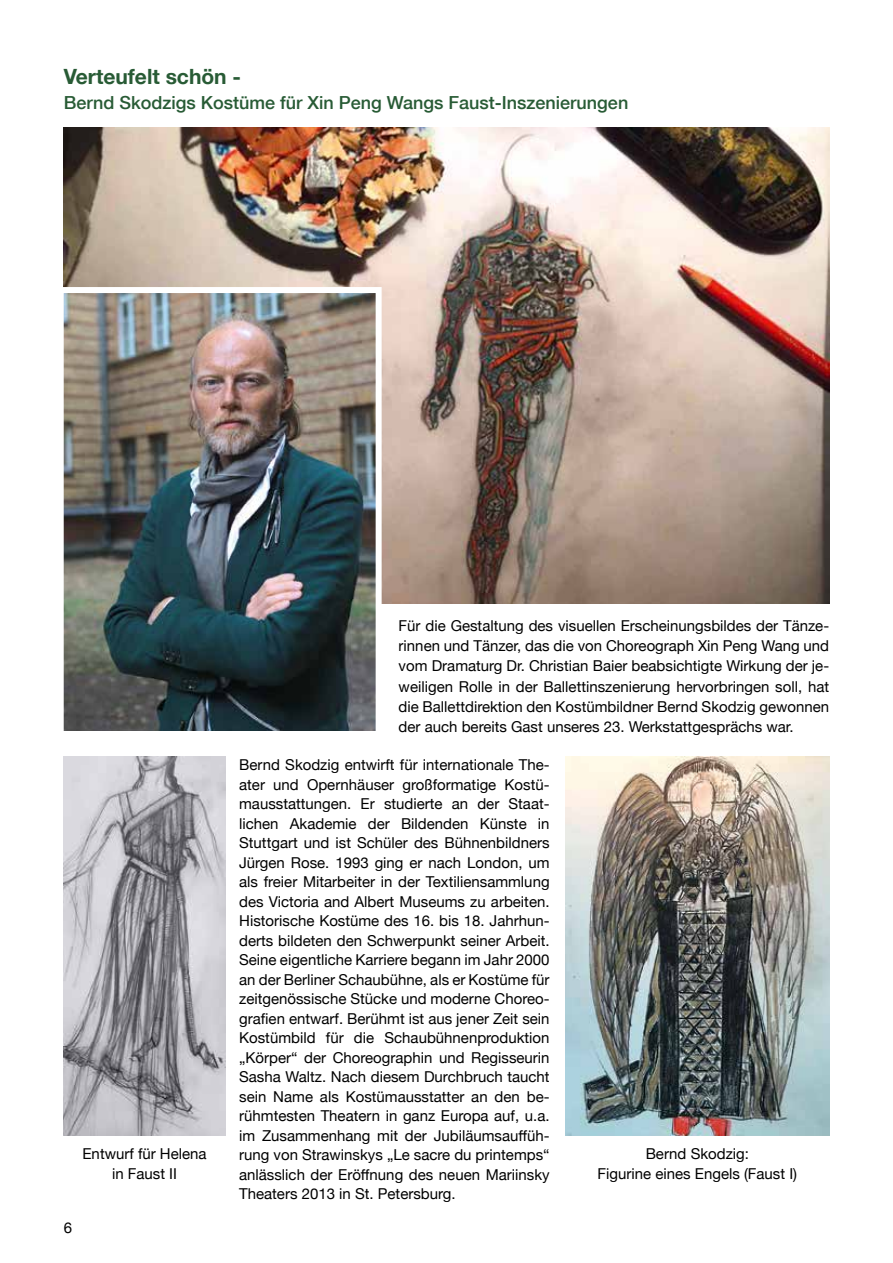
<style>
.page{position:relative;width:893px;height:1263px;background:#fff}
.page>*{position:absolute;margin:0;border:0;box-sizing:border-box;transform-origin:0 0}
.t1{font:700 21px "Helvetica Neue";color:#285b35}
.t2{font:500 18px "Helvetica Neue";color:#285b35}
.t3{font:15px/19.5px "Helvetica Neue";color:#000;text-align:justify}
</style>
<div class="page">
<img style="left:64px;top:128px;width:765px;height:476px">
<img style="left:65px;top:294px;width:310px;height:436px">
<div style="left:58px;top:287px;width:324px;height:457px;border:6px solid #fff"></div>
<img style="left:566px;top:757px;width:263px;height:378px">
<img style="left:64px;top:757px;width:161px;height:378px">
<h1 class="t1" style="left:64px;top:58px;width:179px">Verteufelt schön -</h1>
<p class="t2" style="left:64px;top:88px;width:566px">Bernd Skodzigs Kostüme für Xin Peng Wangs Faust-Inszenierungen</p>
<p class="t3" style="left:64px;top:1216px;width:10px">6</p>
<p class="t3" style="left:399px;top:614px;width:432px;line-height:20.2px">Für die Gestaltung des visuellen Erscheinungsbildes der Tänze&shy;rinnen und Tänzer, das die von Choreograph Xin Peng Wang und vom Dramaturg Dr. Christian Baier beabsichtigte Wirkung der je&shy;weiligen Rolle in der Ballettinszenierung hervorbringen soll, hat die Ballettdirektion den Kostümbildner Bernd Skodzig gewonnen der auch bereits Gast unseres 23. Werkstattgesprächs war.</p>
<p class="t3" style="left:239px;top:754px;width:312px">Bernd Skodzig entwirft für internationale The&shy;ater und Opernhäuser großformatige Kostü&shy;mausstattungen. Er studierte an der Staat&shy;lichen Akademie der Bildenden Künste in Stuttgart und ist Schüler des Bühnenbildners Jürgen Rose. 1993 ging er nach London, um als freier Mitarbeiter in der Textiliensammlung des Victoria and Albert Museums zu arbeiten.<br>Historische Kostüme des 16. bis 18. Jahrhun&shy;derts bildeten den Schwerpunkt seiner Arbeit.<br>Seine eigentliche Karriere begann im Jahr 2000 an der Berliner Schaubühne, als er Kostüme für zeitgenössische Stücke und moderne Choreo&shy;grafien entwarf. Berühmt ist aus jener Zeit sein Kostümbild für die Schaubühnenproduktion „Körper“ der Choreographin und Regisseurin Sasha Waltz. Nach diesem Durchbruch taucht sein Name als Kostümausstatter an den be&shy;rühmtesten Theatern in ganz Europa auf, u.a. im Zusammenhang mit der Jubiläumsauffüh&shy;rung von Strawinskys „Le sacre du printemps“ anlässlich der Eröffnung des neuen Mariinsky Theaters 2013 in St. Petersburg.</p>
<p class="t3" style="left:82px;top:1142px;width:126px;line-height:20.2px;text-align:center">Entwurf für Helena in Faust II</p>
<p class="t3" style="left:598px;top:1142px;width:201px;line-height:20.2px;text-align:center">Bernd Skodzig:<br>Figurine eines Engels (Faust I)</p>
</div>
